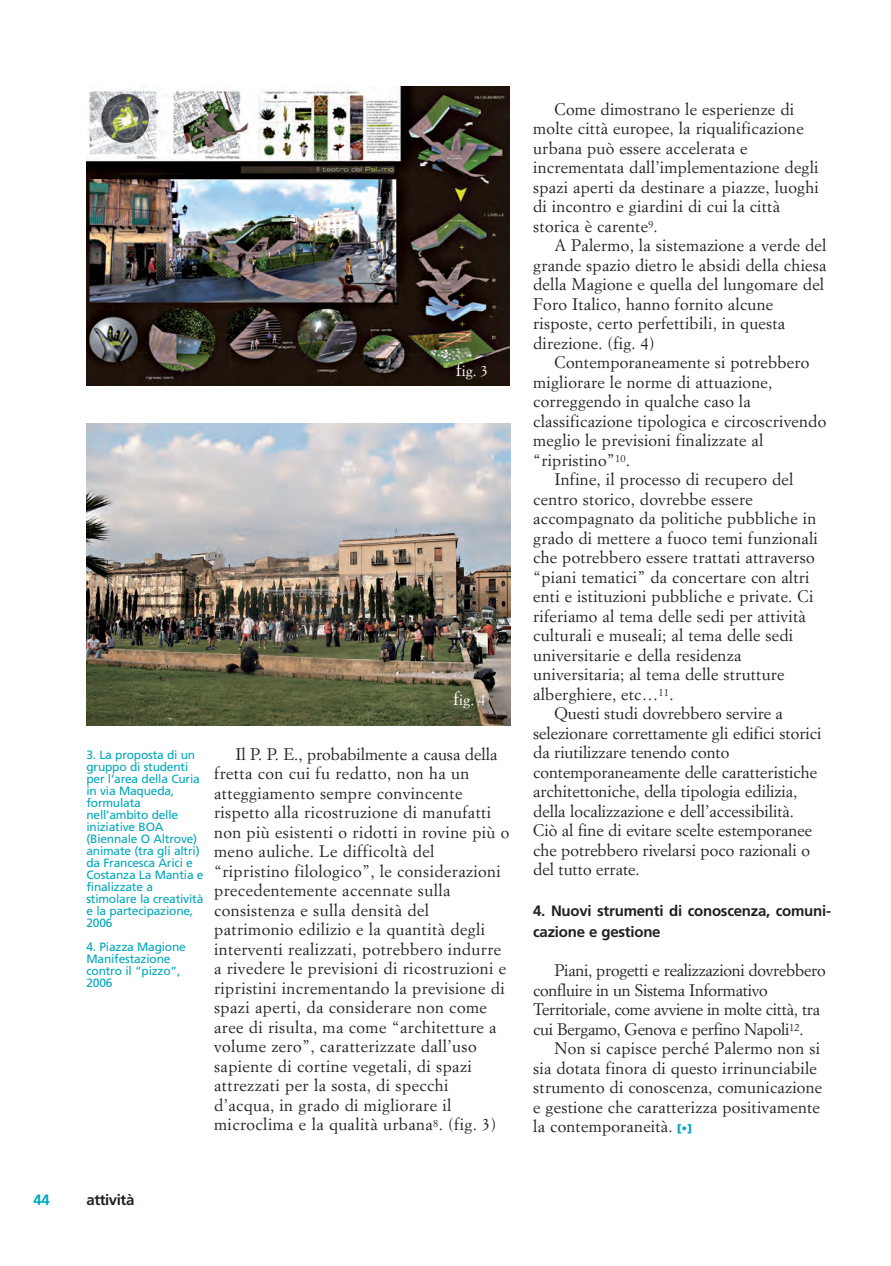
<style>
.page{position:relative;width:891px;height:1266px;background:#fff}
.page>*{position:absolute;margin:0;border:0;box-sizing:border-box;transform-origin:0 0}
.t1{font:16.5px/19.5px "Simoncini Garamond";letter-spacing:.015em;color:#231f20}
.t2{font:16.5px/19.5px "Simoncini Garamond";letter-spacing:-.015em;color:#231f20}
.t3{font:700 15px/21.3px "Frutiger";letter-spacing:-.015em;color:#231f20}
.t4{font:15px "Simoncini Garamond";color:#fff}
.t5{font:700 15px "Frutiger";color:#01a7bb}
.t6{font:12px/12px "Frutiger";letter-spacing:-.015em;color:#01a7bb}
.s1{font-size:18px}
.s2{font-family:"Frutiger";font-weight:900;font-size:10.5px;color:#01a7bb}
</style>
<div class="page">
<img style="left:86px;top:86px;width:424px;height:300px">
<img style="left:86px;top:424px;width:424px;height:302px">
<p class="t5" style="left:34px;top:1193px;width:18px">44</p>
<p class="t4" style="left:456px;top:364px;width:34px"><span class="s1">f</span>ig. 3</p>
<p class="t4" style="left:453px;top:693px;width:34px"><span class="s1">f</span>ig. 4</p>
<p class="t6" style="left:86px;top:750px;width:119px">3. La proposta di un gruppo di studenti per l’area della Curia in via Maqueda, formulata nell’ambito delle iniziative BOA (Biennale O Altrove) animate (tra gli altri) da Francesca Arici e<br>Costanza La Mantia e finalizzate a stimolare la creatività e la partecipazione,<br>2006</p>
<p class="t6" style="left:86px;top:942px;width:101px">4. Piazza Magione<br>Manifestazione contro il “pizzo”,<br>2006</p>
<p class="t1" style="left:214px;top:745px;width:297px;text-indent:21px">Il P. P. E., probabilmente a causa della fretta con cui fu redatto, non ha un atteggiamento sempre convincente rispetto alla ricostruzione di manufatti non più esistenti o ridotti in rovine più o meno auliche. Le difficoltà del “ripristino filologico”, le considerazioni precedentemente accennate sulla consistenza e sulla densità del patrimonio edilizio e la quantità degli interventi realizzati, potrebbero indurre a rivedere le previsioni di ricostruzioni e ripristini incrementando la previsione di spazi aperti, da considerare non come aree di risulta, ma come “architetture a volume zero”, caratterizzate dall’uso sapiente di cortine vegetali, di spazi attrezzati per la sosta, di specchi d’acqua, in grado di migliorare il microclima e la qualità urbana<sup>8</sup>. (fig. 3)</p>
<p class="t3" style="left:86px;top:1190px;width:49px">attività</p>
<p class="t1" style="left:533px;top:100px;width:287px;text-indent:21px">Come dimostrano le esperienze di molte città europee, la riqualificazione urbana può essere accelerata e incrementata dall’implementazione degli spazi aperti da destinare a piazze, luoghi di incontro e giardini di cui la città storica è carente<sup>9</sup>.</p>
<p class="t1" style="left:533px;top:237px;width:295px;text-indent:21px">A Palermo, la sistemazione a verde del grande spazio dietro le absidi della chiesa della Magione e quella del lungomare del Foro Italico, hanno fornito alcune risposte, certo perfettibili, in questa direzione. (fig. 4)</p>
<p class="t1" style="left:554px;top:354px;width:256px">Contemporaneamente si potrebbero</p>
<p class="t1" style="left:533px;top:373px;width:240px">migliorare le norme di attuazione,</p>
<p class="t1" style="left:533px;top:393px;width:219px">correggendo in qualche caso la</p>
<p class="t1" style="left:533px;top:412px;width:294px">classificazione tipologica e circoscrivendo</p>
<p class="t1" style="left:533px;top:432px;width:232px">meglio le previsioni finalizzate al</p>
<p class="t1" style="left:533px;top:451px;width:98px">“ripristino”<sup>10</sup>.</p>
<p class="t1" style="left:554px;top:471px;width:240px">Infine, il processo di recupero del</p>
<p class="t1" style="left:533px;top:490px;width:221px">centro storico, dovrebbe essere</p>
<p class="t1" style="left:533px;top:510px;width:284px">accompagnato da politiche pubbliche in</p>
<p class="t1" style="left:533px;top:529px;width:286px">grado di mettere a fuoco temi funzionali</p>
<p class="t1" style="left:533px;top:549px;width:283px">che potrebbero essere trattati attraverso</p>
<p class="t1" style="left:533px;top:568px;width:278px">“piani tematici” da concertare con altri</p>
<p class="t1" style="left:533px;top:588px;width:281px">enti e istituzioni pubbliche e private. Ci</p>
<p class="t1" style="left:533px;top:607px;width:274px">riferiamo al tema delle sedi per attività</p>
<p class="t1" style="left:533px;top:627px;width:261px">culturali e museali; al tema delle sedi</p>
<p class="t1" style="left:533px;top:646px;width:210px">universitarie e della residenza</p>
<p class="t1" style="left:533px;top:666px;width:253px">universitaria; al tema delle strutture</p>
<p class="t1" style="left:533px;top:685px;width:142px">alberghiere, etc…<sup>11</sup>.</p>
<p class="t1" style="left:554px;top:705px;width:230px">Questi studi dovrebbero servire a</p>
<p class="t1" style="left:533px;top:724px;width:289px">selezionare correttamente gli edifici storici</p>
<p class="t1" style="left:533px;top:744px;width:198px">da riutilizzare tenendo conto</p>
<p class="t1" style="left:533px;top:763px;width:285px">contemporaneamente delle caratteristiche</p>
<p class="t1" style="left:533px;top:783px;width:265px">architettoniche, della tipologia edilizia,</p>
<p class="t1" style="left:533px;top:802px;width:262px">della localizzazione e dell’accessibilità.</p>
<p class="t1" style="left:533px;top:822px;width:280px">Ciò al fine di evitare scelte estemporanee</p>
<p class="t1" style="left:533px;top:841px;width:278px">che potrebbero rivelarsi poco razionali o</p>
<p class="t1" style="left:533px;top:861px;width:108px">del tutto errate.</p>
<p class="t3" style="left:533px;top:901px;width:299px">4. Nuovi strumenti di conoscenza, comuni&shy;cazione e gestione</p>
<p class="t2" style="left:533px;top:962px;width:294px;text-indent:21px">Piani, progetti e realizzazioni dovrebbero confluire in un Sistema Informativo Territoriale, come avviene in molte città, tra cui Bergamo, Genova e perfino Napoli<sup>12</sup>.</p>
<p class="t1" style="left:533px;top:1040px;width:290px;text-indent:21px">Non si capisce perché Palermo non si sia dotata finora di questo irrinunciabile strumento di conoscenza, comunicazione e gestione che caratterizza positivamente la contemporaneità. <span class="s2">[•]</span></p>
</div>
